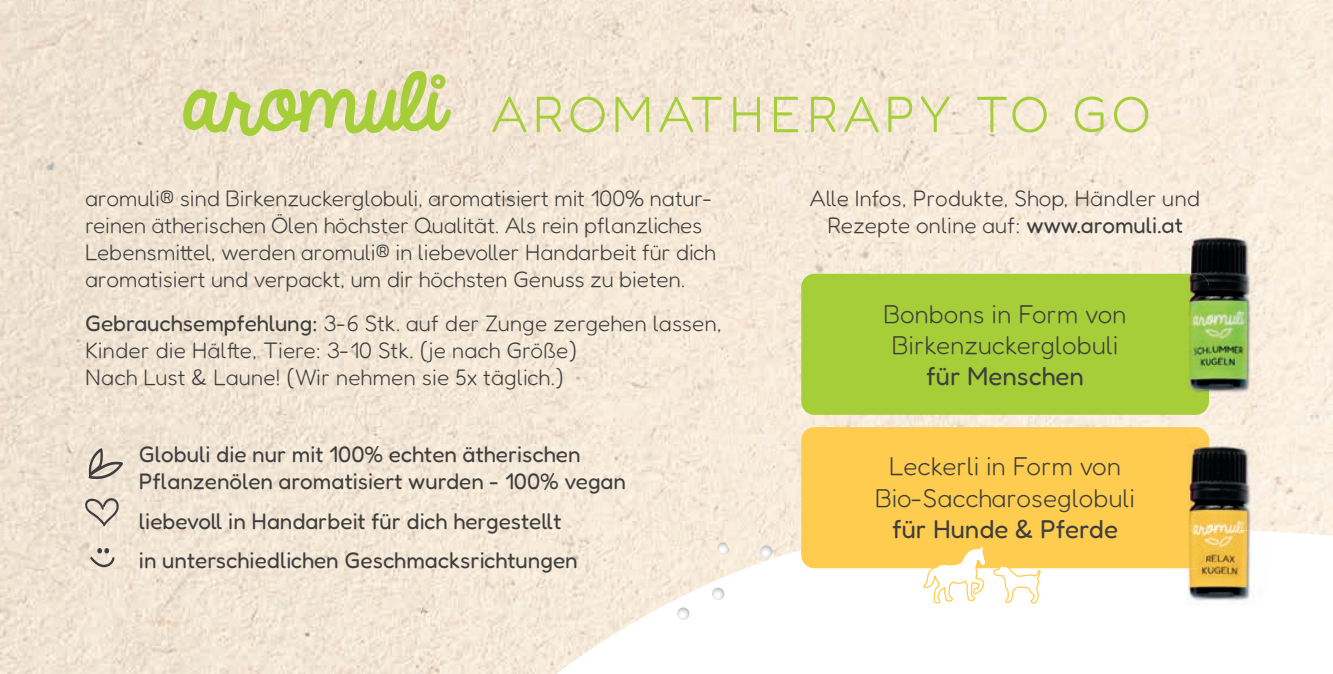
<style>
.page{position:relative;width:1333px;height:674px;background:#fff}
.page>*{position:absolute;margin:0;border:0;box-sizing:border-box;transform-origin:0 0}
.t1{font:300 50.75px "Fredoka";letter-spacing:.1em;color:#a6ce39}
.t2{font:300 26px/31px "Fredoka";color:#3e3e3f;text-align:center}
.t3{font:300 22.5px/27px "Fredoka";letter-spacing:-.01em;color:#3e3e3f}
</style>
<div class="page">
<img style="left:0;top:0;width:1332px;height:673px">
<svg style="left:262px;top:472px;width:1070px;height:201px"></svg>
<svg style="left:183px;top:71px;width:268px;height:65px;background:#d4db99"></svg>
<svg style="left:717px;top:542px;width:12px;height:12px"></svg>
<svg style="left:759px;top:545px;width:14px;height:13px"></svg>
<svg style="left:676px;top:607px;width:14px;height:13px"></svg>
<svg style="left:711px;top:587px;width:14px;height:13px"></svg>
<div style="left:801px;top:427px;width:407px;height:141px;background:#fecc4e;border-radius:13px"></div>
<div style="left:801px;top:273px;width:407px;height:141px;background:#a6ce39;border-radius:13px"></div>
<svg style="left:87px;top:448px;width:36px;height:33px"></svg>
<svg style="left:84px;top:497px;width:37px;height:29px"></svg>
<svg style="left:90px;top:547px;width:25px;height:20px"></svg>
<svg style="left:922px;top:547px;width:119px;height:57px"></svg>
<img style="left:1168px;top:225px;width:105px;height:87px">
<img style="left:1208px;top:312px;width:65px;height:88px">
<img style="left:1168px;top:225px;width:14px;height:8px">
<img style="left:1168px;top:273px;width:40px;height:120px">
<img style="left:1208px;top:433px;width:65px;height:95px">
<img style="left:1168px;top:528px;width:105px;height:80px">
<img style="left:1168px;top:433px;width:40px;height:135px">
<h1 class="t1" style="left:491px;top:83px;width:659px">AROMATHERAPY TO GO</h1>
<p class="t3" style="left:85px;top:184px;width:632px">aromuli® sind Birkenzuckerglobuli, aromatisiert mit 100% natur&shy;reinen ätherischen Ölen höchster Qualität. Als rein pflanzliches Lebensmittel, werden aromuli® in liebevoller Handarbeit für dich aromatisiert und verpackt, um dir höchsten Genuss zu bieten.</p>
<p class="t3" style="left:85px;top:309px;width:638px">Gebrauchsempfehlung: 3-6 Stk. auf der Zunge zergehen lassen,<br>Kinder die Hälfte, Tiere: 3-10 Stk. (je nach Größe)<br>Nach Lust &amp; Laune! (Wir nehmen sie 5x täglich.)</p>
<p class="t3" style="left:139px;top:440px;width:488px">Globuli die nur mit 100% echten ätherischen<br>Pflanzenölen aromatisiert wurden - 100% vegan</p>
<p class="t3" style="left:139px;top:501px;width:440px;line-height:39.5px">liebevoll in Handarbeit für dich hergestellt in unterschiedlichen Geschmacksrichtungen</p>
<p class="t3" style="left:810px;top:184px;width:392px;text-align:center">Alle Infos, Produkte, Shop, Händler und<br>Rezepte online auf: www.aromuli.at</p>
<p class="t2" style="left:883px;top:298px;width:244px">Bonbons in Form von<br>Birkenzuckerglobuli für Menschen</p>
<p class="t2" style="left:875px;top:450px;width:261px">Leckerli in Form von<br>Bio-Saccharoseglobuli für Hunde &amp; Pferde</p>
</div>
